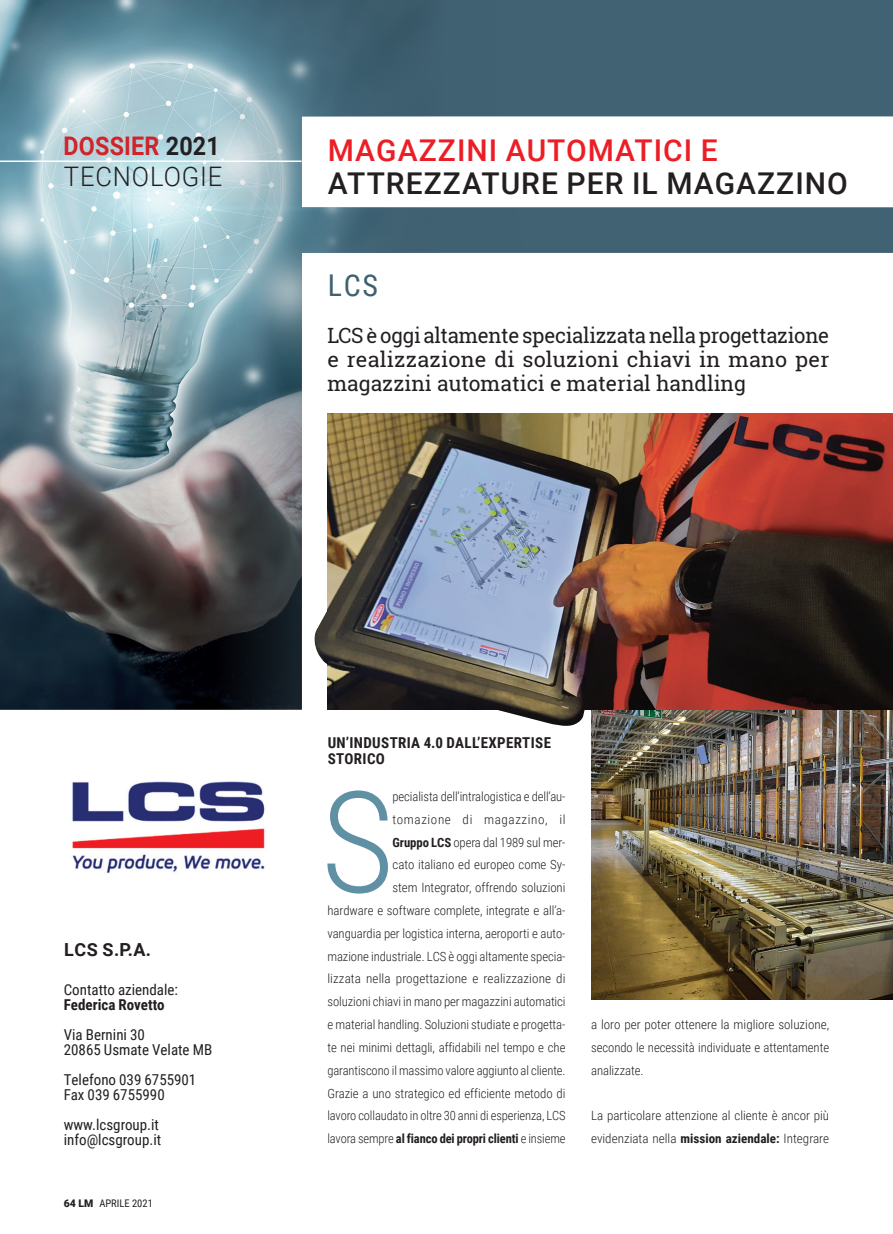
<style>
.page{position:relative;width:893px;height:1234px;background:#fff}
.page>*{position:absolute;margin:0;border:0;box-sizing:border-box;transform-origin:0 0}
.Art_Testo{font:300 141px "Roboto Condensed";color:#5f90a3}
.t1{font:500 30px/33px "Roboto";letter-spacing:.035em;color:#231f20}
.t2{font:30px "Roboto Condensed";color:#3f616f}
.t3{font:300 26.85px "Roboto";letter-spacing:.035em;color:#231f20;scale:.95 1}
.t4{font:700 25.65px "Roboto";letter-spacing:.01em;color:#d1232a;scale:.91 1}
.t5{font:21px/24px "Roboto Slab";color:#231f20;text-align:justify}
.Work-Dati_azienda{font:700 18px "Roboto";color:#231f20}
.Work-Dati_azienda-2{font:15px "Roboto Condensed";color:#231f20}
.Art_Testo-2{font:700 15px/15.8px "Roboto Condensed";letter-spacing:.025em;color:#231f20}
.Work-Dati_azienda-3{font:700 15px "Roboto Condensed";color:#231f20}
.Art_Testo-3{font:300 12.75px/22.8px "Roboto Condensed";letter-spacing:-.005em;color:#231f20}
.t6{font:10.5px "Roboto Condensed";color:#231f20}
.s1{color:#231f20}
.s2{color:#ec1d25}
.s3{font-family:"Roboto";font-weight:900}
.s4{font-weight:700}
</style>
<div class="page">
<img style="left:591px;top:709px;width:302px;height:289px">
<svg style="left:527px;top:0;width:366px;height:253px;fill:#416273"></svg>
<img style="left:0;top:0;width:527px;height:709px">
<img style="left:72px;top:781px;width:193px;height:92px">
<hr style="left:0;top:160px;width:302px;height:2px;background:#fff">
<img style="left:327px;top:413px;width:566px;height:296px">
<img style="left:314px;top:423px;width:311px;height:304px">
<p class="t4" style="left:63px;top:128px;width:174px">DOSSIER <span class="s1">2021</span></p>
<p class="t3" style="left:64px;top:158px;width:168px">TECNOLOGIE</p>
<p class="t1" style="left:328px;top:133px;width:521px"><span class="s2">MAGAZZINI AUTOMATICI E<br></span>ATTREZZATURE PER IL MAGAZZINO</p>
<p class="t2" style="left:328px;top:264px;width:52px">LCS</p>
<p class="t5" style="left:327px;top:323px;width:503px">LCS è oggi altamente specializzata nella progettazione e realizzazione di soluzioni chiavi in mano per magazzini automatici e material handling</p>
<p class="Work-Dati_azienda" style="left:64px;top:936px;width:89px">LCS S.P.A.</p>
<p class="Work-Dati_azienda-2" style="left:64px;top:978px;width:116px">Contatto aziendale:</p>
<p class="Work-Dati_azienda-3" style="left:64px;top:993px;width:102px">Federica Rovetto</p>
<p class="Work-Dati_azienda-2" style="left:64px;top:1023px;width:83px">Via Bernini 30</p>
<p class="Work-Dati_azienda-2" style="left:64px;top:1038px;width:150px">20865 Usmate Velate MB</p>
<p class="Work-Dati_azienda-2" style="left:64px;top:1068px;width:134px">Telefono 039 6755901</p>
<p class="Work-Dati_azienda-2" style="left:64px;top:1083px;width:102px">Fax 039 6755990</p>
<p class="Work-Dati_azienda-2" style="left:64px;top:1113px;width:97px">www.lcsgroup.it</p>
<p class="Work-Dati_azienda-2" style="left:64px;top:1128px;width:99px">info@lcsgroup.it</p>
<p class="t6" style="left:64px;top:1195px;width:91px"><span class="s3">64 LM</span> APRILE 2021</p>
<p class="Art_Testo-2" style="left:328px;top:734px;width:225px">UN’INDUSTRIA 4.0 DALL’EXPERTISE<br>STORICO</p>
<p class="Art_Testo" style="left:321px;top:743px;width:74px">S</p>
<p class="Art_Testo-3" style="left:393px;top:784px;width:175px">pecialista dell’intralogistica e dell’au&shy;tomazione di magazzino, il</p>
<p class="Art_Testo-3" style="left:327px;top:830px;width:240px;text-align:right"><span class="s4">Gruppo LCS</span> opera dal 1989 sul mer-<br>cato italiano ed europeo come Sy-<br>stem Integrator, offrendo soluzioni<br>hardware e software complete, integrate e all’a&shy;vanguardia per logistica interna, aeroporti e auto&shy;mazione industriale. LCS è oggi altamente specia&shy;lizzata nella progettazione e realizzazione di soluzioni chiavi in mano per magazzini automatici e material handling. Soluzioni studiate e progetta&shy;te nei minimi dettagli, affidabili nel tempo e che garantiscono il massimo valore aggiunto al cliente.</p>
<p class="Art_Testo-3" style="left:327px;top:1080px;width:240px;text-align:justify">Grazie a uno strategico ed efficiente metodo di lavoro collaudato in oltre 30 anni di esperienza, LCS lavora sempre <span class="s4">al fianco dei propri clienti</span> e insieme</p>
<p class="Art_Testo-3" style="left:591px;top:1012px;width:240px;text-align:justify">a loro per poter ottenere la migliore soluzione, secondo le necessità individuate e attentamente analizzate.</p>
<p class="Art_Testo-3" style="left:591px;top:1103px;width:240px">La particolare attenzione al cliente è ancor più evidenziata nella <span class="s4">mission aziendale:</span> Integrare</p>
</div>
